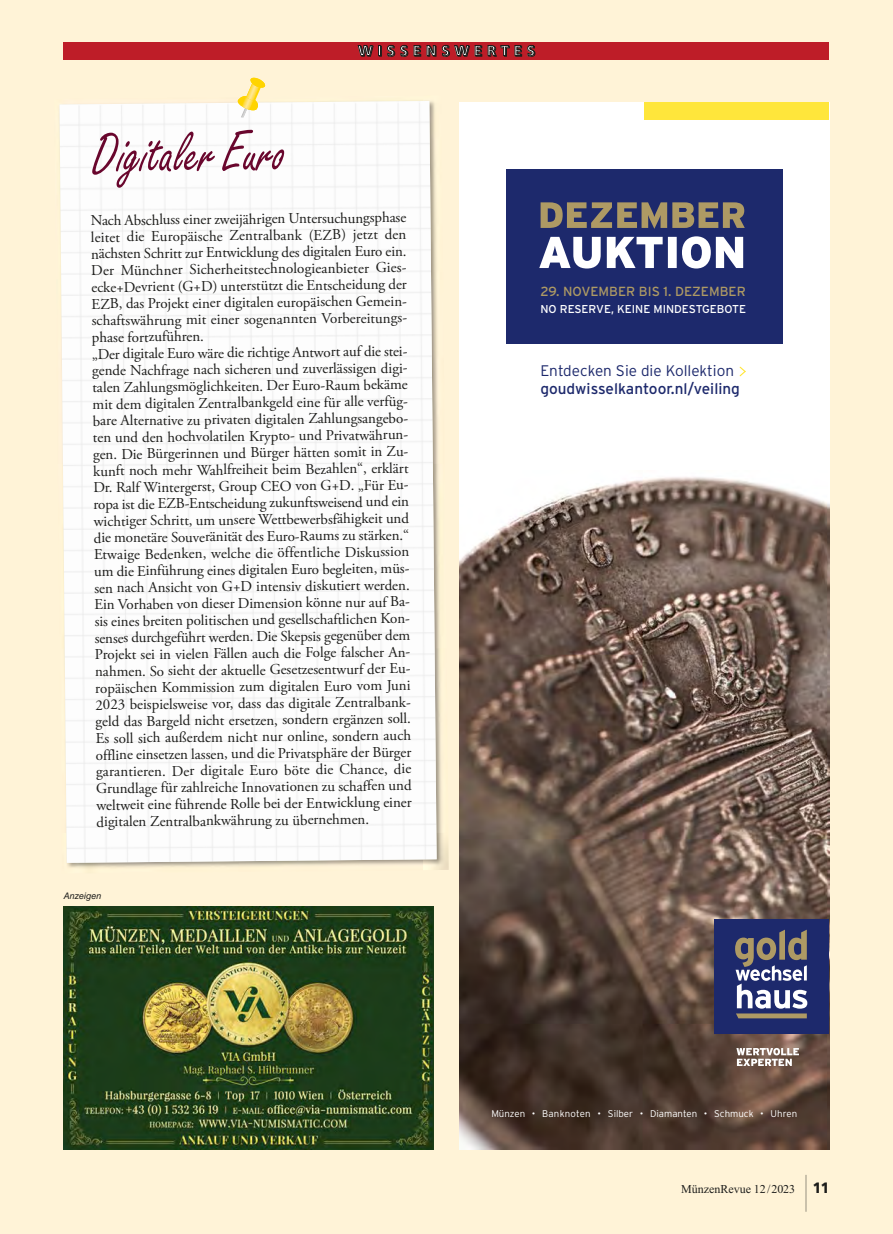
<style>
.page{position:relative;width:893px;height:1234px;background:#fff}
.page>*{position:absolute;margin:0;border:0;box-sizing:border-box;transform-origin:0 0}
.t1{font:58.5px "Freestyle Script Std";color:#69062d;scale:.85 1}
.t2{font:40.5px "Times New Roman";color:#1d1d1b;scale:.25 1}
.t3{font:15.3px "Interstate";color:#1d296c}
.t4{font:300 15.3px "Interstate";color:#1d296c}
.t5{font:15px/16.6px "Adobe Garamond Pro";color:#1d1d1b}
.t6{font:900 15px "Frutiger LT Std";color:#1d1d1b;scale:.9 1}
.t7{font:700 14.25px "Frutiger LT Std";letter-spacing:.275em;color:#fff}
.t8{font:13.2px "Interstate";color:#ae9a64}
.t9{font:12px "Times New Roman";color:#1d1d1b}
.t10{font:11.4px "Interstate";color:#fff}
.t11{font:300 9.75px "Interstate";color:#fff}
.t12{font:italic 9px "Helvetica LT Std";color:#1d1d1b}
.s1{color:#1d1d1b}
</style>
<div class="page">
<div style="left:0;top:0;width:893px;height:1233px;background:#fff3d7"></div>
<div style="left:65px;top:43px;width:764px;height:17px;background:#be1d28"></div>
<svg style="left:358px;top:44px;width:177px;height:13px"></svg>
<img style="left:67px;top:402px;width:382px;height:468px">
<img style="left:60px;top:101px;width:377px;height:761px">
<svg style="left:237px;top:88px;width:28px;height:29px"></svg>
<img style="left:250px;top:78px;width:15px;height:10px">
<img style="left:459px;top:102px;width:370px;height:1046px">
<div style="left:644px;top:102px;width:185px;height:18px;background:#ffe63b"></div>
<div style="left:714px;top:918px;width:115px;height:115px;background:#1d296c"></div>
<svg style="left:735px;top:929px;width:72px;height:89px"></svg>
<svg style="left:736px;top:1047px;width:63px;height:18px"></svg>
<div style="left:506px;top:169px;width:276px;height:182px;background:#1d296c"></div>
<div style="left:506px;top:344px;width:277px;height:67px;background:#fff"></div>
<svg style="left:739px;top:366px;width:7px;height:11px"></svg>
<svg style="left:539px;top:236px;width:204px;height:32px"></svg>
<svg style="left:541px;top:202px;width:204px;height:27px"></svg>
<img style="left:63px;top:906px;width:370px;height:242px">
<p class="t7" style="left:359px;top:45px;width:177px"><span class="s1">W</span>ISSTE<span class="s1">HN</span>ES<span class="s1">MWA</span>ERTES</p>
<h1 class="t1" style="left:92px;top:135px;width:227px;rotate:-1deg">Digitaler Euro</h1>
<p class="t5" style="left:90px;top:214px;width:320px;rotate:-1deg">Nach Abschluss einer zweijährigen Untersuchungsphase leitet die Europäische Zentralbank (EZB) jetzt den nächsten Schritt zur Entwicklung des digitalen Euro ein.<br>Der Münchner Sicherheitstechnologieanbieter Gies&shy;ecke+Devrient (G+D) unterstützt die Entscheidung der EZB, das Projekt einer digitalen europäischen Gemein&shy;schaftswährung mit einer sogenannten Vorbereitungs&shy;phase fortzuführen.</p>
<p class="t5" style="left:88px;top:348px;width:323px;rotate:-1deg">„Der digitale Euro wäre die richtige Antwort auf die stei&shy;gende Nachfrage nach sicheren und zuverlässigen digi&shy;talen Zahlungsmöglichkeiten. Der Euro-Raum bekäme mit dem digitalen Zentralbankgeld eine für alle verfüg&shy;bare Alternative zu privaten digitalen Zahlungsangebo&shy;ten und den hochvolatilen Krypto- und Privatwährun&shy;gen. Die Bürgerinnen und Bürger hätten somit in Zu&shy;kunft noch mehr Wahlfreiheit beim Bezahlen“, erklärt Dr. Ralf Wintergerst, Group CEO von G+D. „Für Eu&shy;ropa ist die EZB-Entscheidung zukunftsweisend und ein wichtiger Schritt, um unsere Wettbewerbsfähigkeit und die monetäre Souveränität des Euro-Raums zu stärken.“ Etwaige Bedenken, welche die öffentliche Diskussion um die Einführung eines digitalen Euro begleiten, müs&shy;sen nach Ansicht von G+D intensiv diskutiert werden.<br>Ein Vorhaben von dieser Dimension könne nur auf Ba&shy;sis eines breiten politischen und gesellschaftlichen Kon&shy;senses durchgeführt werden. Die Skepsis gegenüber dem Projekt sei in vielen Fällen auch die Folge falscher An&shy;nahmen. So sieht der aktuelle Gesetzesentwurf der Eu&shy;ropäischen Kommission zum digitalen Euro vom Juni 2023 beispielsweise vor, dass das digitale Zentralbank&shy;geld das Bargeld nicht ersetzen, sondern ergänzen soll.<br>Es soll sich außerdem nicht nur online, sondern auch offline einsetzen lassen, und die Privatsphäre der Bürger garantieren. Der digitale Euro böte die Chance, die Grundlage für zahlreiche Innovationen zu schaffen und weltweit eine führende Rolle bei der Entwicklung einer digitalen Zentralbankwährung zu übernehmen.</p>
<p class="t12" style="left:64px;top:890px;width:39px">Anzeigen</p>
<p class="t8" style="left:540px;top:286px;width:207px">29. NOVEMBER BIS 1. DEZEMBER</p>
<p class="t10" style="left:540px;top:304px;width:207px">NO RESERVE, KEINE MINDESTGEBOTE</p>
<p class="t4" style="left:540px;top:361px;width:195px">Entdecken Sie die Kollektion</p>
<p class="t3" style="left:540px;top:383px;width:201px">goudwisselkantoor.nl/veiling</p>
<p class="t11" style="left:491px;top:1107px;width:307px">Münzen • Banknoten • Silber • Diamanten • Schmuck • Uhren</p>
<p class="t9" style="left:681px;top:1184px;width:115px">MünzenRevue 12/2023</p>
<h2 class="t2" style="left:805px;top:1174px;width:10px">|</h2>
<p class="t6" style="left:813px;top:1181px;width:20px">11</p>
</div>
